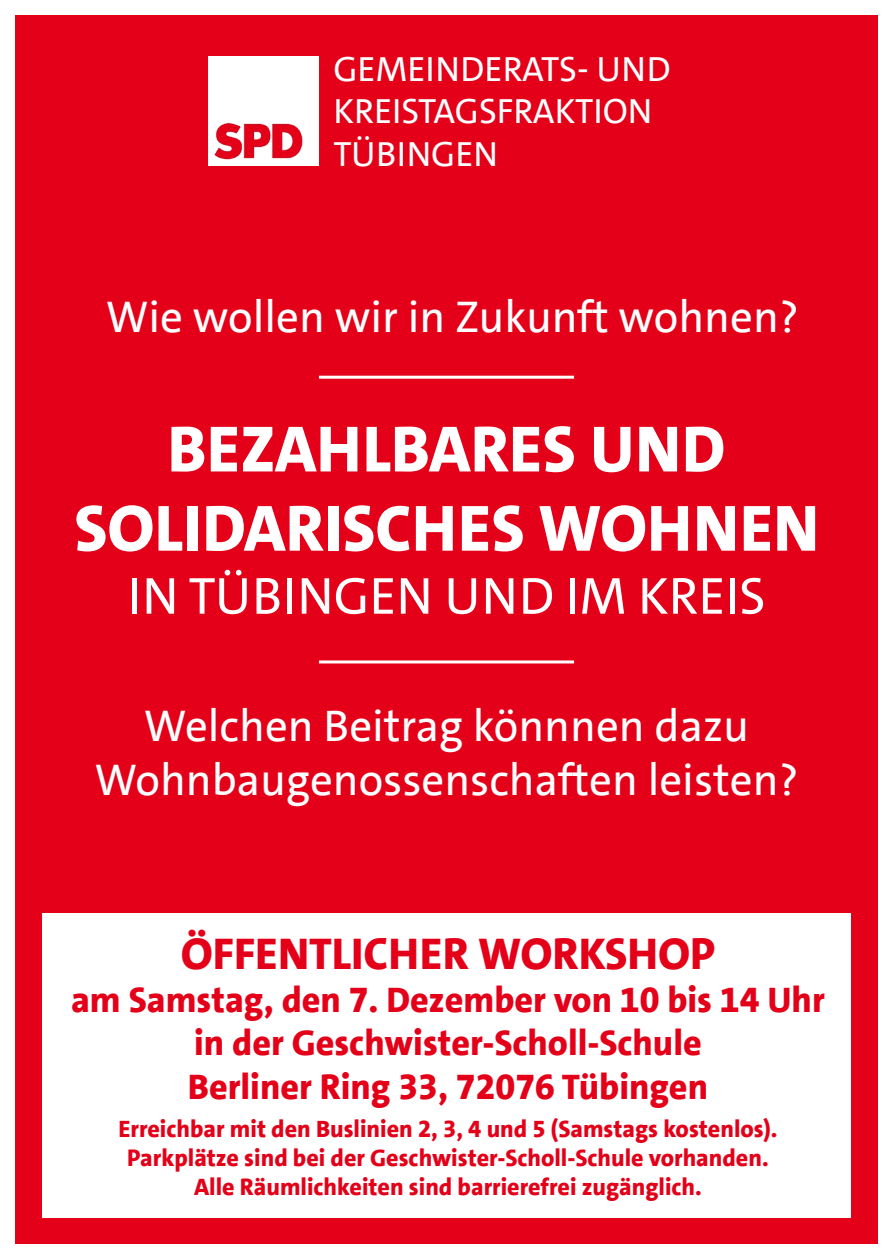
<style>
.page{position:relative;width:893px;height:1259px;background:#fff}
.page>*{position:absolute;margin:0;border:0;box-sizing:border-box;transform-origin:0 0}
.t1{font:800 66px "SPD The Sans";color:#fff}
.t2{font:52.5px "SPD The Sans";color:#fff}
.t3{font:45px "SPD The Sans";color:#fff}
.t4{font:800 45px "SPD The Sans";color:#e30018}
.t5{font:800 36px "SPD The Sans";color:#e30018}
.t6{font:35.4px/42.6px "SPD The Sans";color:#fff}
.t7{font:800 24px "SPD The Sans";color:#e30018}
</style>
<div class="page">
<div style="left:8px;top:8px;width:877px;height:1243px;background:#e30018"></div>
<div style="left:0;top:0;width:893px;height:1259px;border:15px solid #fff"></div>
<img style="left:209px;top:56px;width:109px;height:110px">
<hr style="left:319px;top:376px;width:255px;height:3px;background:#fff">
<div style="left:42px;top:913px;width:809px;height:304px;background:#fff"></div>
<hr style="left:319px;top:660px;width:255px;height:3px;background:#fff">
<p class="t6" style="left:333px;top:48px;width:339px">GEMEINDERATS- UND</p>
<p class="t6" style="left:333px;top:90px;width:320px">KREISTAGSFRAKTION<br>TÜBINGEN</p>
<p class="t3" style="left:106px;top:288px;width:695px">Wie wollen wir in Zukunft wohnen?</p>
<p class="t1" style="left:168px;top:407px;width:559px">BEZAHLBARES UND</p>
<p class="t1" style="left:74px;top:486px;width:746px">SOLIDARISCHES WOHNEN</p>
<p class="t2" style="left:127px;top:562px;width:640px">IN TÜBINGEN UND IM KREIS</p>
<p class="t3" style="left:144px;top:696px;width:607px">Welchen Beitrag könnnen dazu</p>
<p class="t3" style="left:94px;top:750px;width:706px">Wohnbaugenossenschaften leisten?</p>
<p class="t4" style="left:181px;top:925px;width:536px">ÖFFENTLICHER WORKSHOP</p>
<p class="t5" style="left:71px;top:977px;width:755px">am Samstag, den 7. Dezember von 10 bis 14 Uhr</p>
<p class="t5" style="left:194px;top:1020px;width:509px">in der Geschwister-Scholl-Schule</p>
<p class="t5" style="left:188px;top:1063px;width:522px">Berliner Ring 33, 72076 Tübingen</p>
<p class="t7" style="left:118px;top:1114px;width:661px">Erreichbar mit den Buslinien 2, 3, 4 und 5 (Samstags kostenlos).</p>
<p class="t7" style="left:127px;top:1142px;width:643px">Parkplätze sind bei der Geschwister-Scholl-Schule vorhanden.</p>
<p class="t7" style="left:194px;top:1171px;width:509px">Alle Räumlichkeiten sind barrierefrei zugänglich.</p>
</div>
